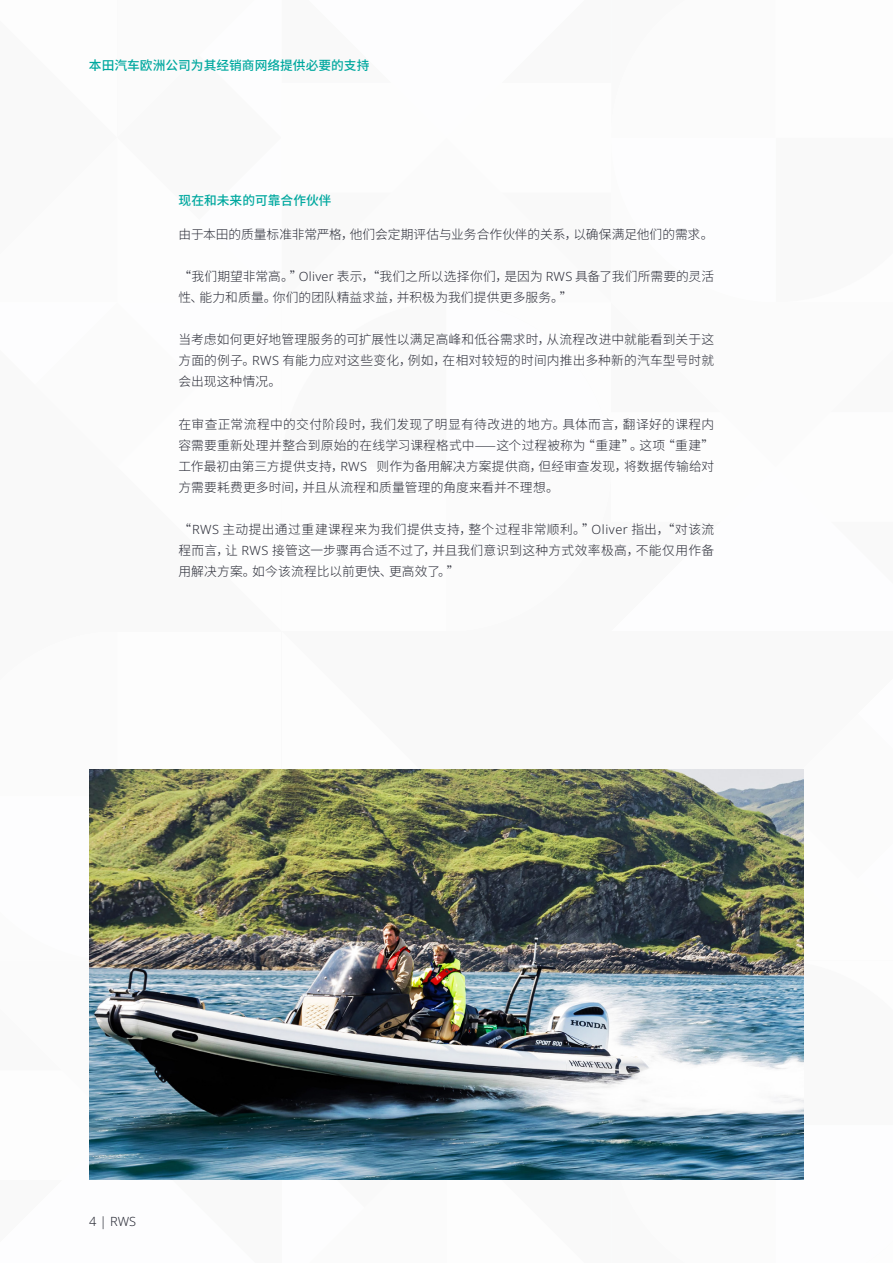
<style>
.page{position:relative;width:893px;height:1263px;background:#fff}
.page>*{position:absolute;margin:0;border:0;box-sizing:border-box;transform-origin:0 0}
.t1{font:300 12.75px/21px "Noto Sans CJ Ksc";letter-spacing:.01em;color:#292b36;text-align:justify}
.t2{font:300 12.75px "Noto Sans CJ Ksc";letter-spacing:-.01em;color:#292b36}
.t3{font:500 12.75px "Noto Sans CJ Ksc";color:#00a89f}
.t4{font:300 12.75px "Noto Sans";color:#292b36}
.s1{font-family:"Noto Sans"}
</style>
<div class="page">
<img style="left:89px;top:770px;width:715px;height:409px">
<p class="t3" style="left:89px;top:58px;width:282px">本田汽车欧洲公司为其经销商网络提供必要的支持</p>
<p class="t3" style="left:179px;top:193px;width:154px">现在和未来的可靠合作伙伴</p>
<p class="t2" style="left:179px;top:227px;width:536px">由于本田的质量标准非常严格，他们会定期评估与业务合作伙伴的关系，以确保满足他们的需求。</p>
<p class="t1" style="left:179px;top:266px;width:537px">“我们期望非常高。”<span class="s1">Oliver</span> 表示，“我们之所以选择你们，是因为 <span class="s1">RWS</span> 具备了我们所需要的灵活性、能力和质量。你们的团队精益求益，并积极为我们提供更多服务。”</p>
<p class="t1" style="left:179px;top:329px;width:537px">当考虑如何更好地管理服务的可扩展性以满足高峰和低谷需求时，从流程改进中就能看到关于这方面的例子。<span class="s1">RWS</span> 有能力应对这些变化，例如，在相对较短的时间内推出多种新的汽车型号时就会出现这种情况。</p>
<p class="t1" style="left:179px;top:414px;width:537px">在审查正常流程中的交付阶段时，我们发现了明显有待改进的地方。具体而言，翻译好的课程内容需要重新处理并整合到原始的在线学习课程格式中——这个过程被称为“重建”。这项“重建”工作最初由第三方提供支持，<span class="s1">RWS</span> 则作为备用解决方案提供商，但经审查发现，将数据传输给对方需要耗费更多时间，并且从流程和质量管理的角度来看并不理想。</p>
<p class="t1" style="left:179px;top:519px;width:537px">“<span class="s1">RWS</span> 主动提出通过重建课程来为我们提供支持，整个过程非常顺利。”<span class="s1">Oliver</span> 指出，“对该流程而言，让 <span class="s1">RWS</span> 接管这一步骤再合适不过了，并且我们意识到这种方式效率极高，不能仅用作备用解决方案。如今该流程比以前更快、更高效了。”</p>
<p class="t4" style="left:89px;top:1212px;width:48px">4 | RWS</p>
</div>
